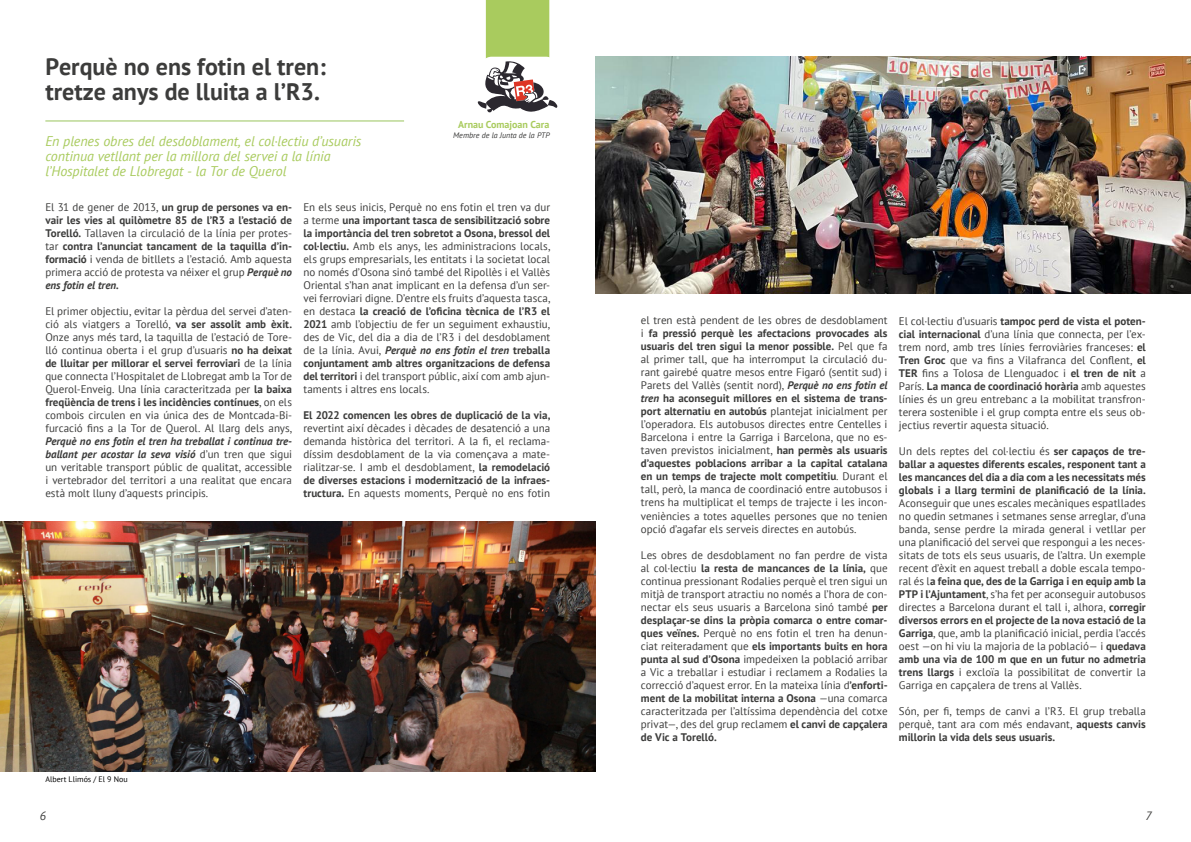
<style>
.page{position:relative;width:1191px;height:842px;background:#fff}
.page>*{position:absolute;margin:0;border:0;box-sizing:border-box;transform-origin:0 0}
.t1{font:700 24px/25px "PT Sans";color:#3c3c3b}
.t2{font:italic 14px/15px "PT Sans";letter-spacing:-.005em;color:#a9cb5e}
.t3{font:italic 12px "PT Sans";color:#3c3c3b}
.t4{font:11px/13px "PT Sans";color:#3c3c3b;text-align:justify}
.t5{font:700 11px/13px "PT Sans";color:#3c3c3b;text-align:justify}
.t6{font:700 10px "PT Sans";color:#a9cb5e}
.t7{font:italic 8px "PT Sans";color:#3c3c3b}
.t8{font:8px "PT Sans";color:#000}
.s1{font-weight:700}
.s2{font-weight:700;font-style:italic}
.s3{font-weight:400}
</style>
<div class="page">
<img style="left:0;top:522px;width:595px;height:249px">
<img style="left:595px;top:57px;width:596px;height:236px">
<hr style="left:45px;top:120px;width:359px;height:1px;background:#99c45d">
<svg style="left:477px;top:0;width:81px;height:113px"></svg>
<h1 class="t1" style="left:45px;top:53px;width:282px">Perquè no ens fotin el tren: tretze anys de lluita a l’R3.</h1>
<p class="t2" style="left:45px;top:133px;width:317px">En plenes obres del desdoblament, el col·lectiu d’usuaris continua vetllant per la millora del servei a la línia l’Hospitalet de Llobregat - la Tor de Querol</p>
<p class="t6" style="left:458px;top:118px;width:93px">Arnau Comajoan Cara</p>
<p class="t7" style="left:453px;top:131px;width:98px">Membre de la Junta de la PTP</p>
<p class="t4" style="left:45px;top:200px;width:248px">El 31 de gener de 2013, <span class="s1">un grup de persones va en&shy;vair les vies al quilòmetre 85 de l’R3 a l’estació de Torelló.</span> Tallaven la circulació de la línia per protes&shy;tar <span class="s1">contra l’anunciat tancament de la taquilla d’in&shy;formació</span> i venda de bitllets a l’estació. Amb aquesta primera acció de protesta va néixer el grup <span class="s2">Perquè no ens fotin el tren.</span></p>
<p class="t4" style="left:45px;top:304px;width:248px">El primer objectiu, evitar la pèrdua del servei d’aten&shy;ció als viatgers a Torelló, <span class="s1">va ser assolit amb èxit.<br></span>Onze anys més tard, la taquilla de l’estació de Tore&shy;lló continua oberta i el grup d’usuaris <span class="s1">no ha deixat de lluitar per millorar el servei ferroviari</span> de la línia que connecta l’Hospitalet de Llobregat amb la Tor de Querol-Enveig. Una línia caracteritzada per <span class="s1">la baixa freqüència de trens i les incidències contínues</span>, on els combois circulen en via única des de Montcada-Bi&shy;furcació fins a la Tor de Querol. Al llarg dels anys,</p>
<p class="t4" style="left:45px;top:434px;width:248px"><span class="s2">Perquè no ens fotin el tren ha treballat i continua tre&shy;ballant per acostar la seva visió</span> d’un tren que sigui un veritable transport públic de qualitat, accessible i vertebrador del territori a una realitat que encara està molt lluny d’aquests principis.</p>
<p class="t4" style="left:303px;top:200px;width:248px">En els seus inicis, Perquè no ens fotin el tren va dur a terme <span class="s1">una important tasca de sensibilització sobre la importància del tren sobretot a Osona, bressol del col·lectiu.</span> Amb els anys, les administracions locals, els grups empresarials, les entitats i la societat local no només d’Osona sinó també del Ripollès i el Vallès Oriental s’han anat implicant en la defensa d’un ser&shy;vei ferroviari digne. D’entre els fruits d’aquesta tasca, en destaca <span class="s1">la creació de l’oficina tècnica de l’R3 el 2021</span> amb l’objectiu de fer un seguiment exhaustiu, des de Vic, del dia a dia de l’R3 i del desdoblament de la línia. Avui, <span class="s2">Perquè no ens fotin el tren</span> <span class="s1">treballa conjuntament amb altres organitzacions de defensa del territori</span> i del transport públic, així com amb ajun&shy;taments i altres ens locals.</p>
<p class="t5" style="left:303px;top:408px;width:248px">El 2022 comencen les obres de duplicació de la via,</p>
<p class="t4" style="left:303px;top:421px;width:248px">revertint així dècades i dècades de desatenció a una demanda històrica del territori. A la fi, el reclama&shy;díssim desdoblament de la via començava a mate&shy;rialitzar-se. I amb el desdoblament, <span class="s1">la remodelació de diverses estacions i modernització de la infraes&shy;tructura.</span> En aquests moments, Perquè no ens fotin</p>
<p class="t4" style="left:641px;top:314px;width:248px">el tren està pendent de les obres de desdoblament i <span class="s1">fa pressió perquè les afectacions provocades als usuaris del tren sigui la menor possible.</span> Pel que fa al primer tall, que ha interromput la circulació du&shy;rant gairebé quatre mesos entre Figaró (sentit sud) i Parets del Vallès (sentit nord), <span class="s2">Perquè no ens fotin el tren</span> <span class="s1">ha aconseguit millores en el sistema de trans&shy;port alternatiu en autobús</span> plantejat inicialment per l’operadora. Els autobusos directes entre Centelles i Barcelona i entre la Garriga i Barcelona, que no es&shy;taven previstos inicialment, <span class="s1">han permès als usuaris d’aquestes poblacions arribar a la capital catalana en un temps de trajecte molt competitiu</span>. Durant el tall, però, la manca de coordinació entre autobusos i trens ha multiplicat el temps de trajecte i les incon&shy;veniències a totes aquelles persones que no tenien opció d’agafar els serveis directes en autobús.</p>
<p class="t4" style="left:641px;top:548px;width:248px">Les obres de desdoblament no fan perdre de vista al col·lectiu <span class="s1">la resta de mancances de la línia,</span> que continua pressionant Rodalies perquè el tren sigui un mitjà de transport atractiu no només a l’hora de con&shy;nectar els seus usuaris a Barcelona sinó també <span class="s1">per desplaçar-se dins la pròpia comarca o entre comar&shy;ques veïnes.</span> Perquè no ens fotin el tren ha denun&shy;ciat reiteradament que <span class="s1">els importants buits en hora punta al sud d’Osona</span> impedeixen la població arribar a Vic a treballar i estudiar i reclamem a Rodalies la correcció d’aquest error. En la mateixa línia d<span class="s1">’enforti&shy;ment de la mobilitat interna a Osona</span> —una comarca caracteritzada per l’altíssima dependència del cotxe privat—, des del grup reclamem <span class="s1">el canvi de capçalera de Vic a Torelló.</span></p>
<p class="t4" style="left:899px;top:314px;width:248px">El col·lectiu d’usuaris <span class="s1">tampoc perd de vista el poten&shy;cial internacional</span> d’una línia que connecta, per l’ex&shy;trem nord, amb tres línies ferroviàries franceses: <span class="s1">el Tren Groc</span> que va fins a Vilafranca del Conflent, <span class="s1">el TER</span> fins a Tolosa de Llenguadoc i <span class="s1">el tren de nit</span> a París. <span class="s1">La manca de coordinació horària</span> amb aquestes línies és un greu entrebanc a la mobilitat transfron&shy;terera sostenible i el grup compta entre els seus ob&shy;jectius revertir aquesta situació.</p>
<p class="t5" style="left:899px;top:444px;width:248px"><span class="s3">Un dels reptes del col·lectiu és</span> ser capaços de tre&shy;ballar a aquestes diferents escales, responent tant a les mancances del dia a dia com a les necessitats més globals i a llarg termini de planificació de la línia.</p>
<p class="t4" style="left:899px;top:496px;width:248px">Aconseguir que unes escales mecàniques espatllades no quedin setmanes i setmanes sense arreglar, d’una banda, sense perdre la mirada general i vetllar per una planificació del servei que respongui a les neces&shy;sitats de tots els seus usuaris, de l’altra. Un exemple recent d’èxit en aquest treball a doble escala tempo&shy;ral és l<span class="s1">a feina que, des de la Garriga i en equip amb la PTP i l’Ajuntament</span>, s’ha fet per aconseguir autobusos directes a Barcelona durant el tall i, alhora, <span class="s1">corregir diversos errors en el projecte de la nova estació de la Garriga</span>, que, amb la planificació inicial, perdia l’accés oest —on hi viu la majoria de la població— i <span class="s1">quedava amb una via de 100 m que en un futur no admetria trens llargs</span> i excloïa la possibilitat de convertir la Garriga en capçalera de trens al Vallès.</p>
<p class="t4" style="left:899px;top:704px;width:248px">Són, per fi, temps de canvi a l’R3. El grup treballa perquè, tant ara com més endavant, <span class="s1">aquests canvis millorin la vida dels seus usuaris.</span></p>
<p class="t8" style="left:45px;top:774px;width:84px">Albert Llimós / El 9 Nou</p>
<p class="t3" style="left:40px;top:808px;width:8px">6</p>
<p class="t3" style="left:1145px;top:808px;width:8px">7</p>
</div>
